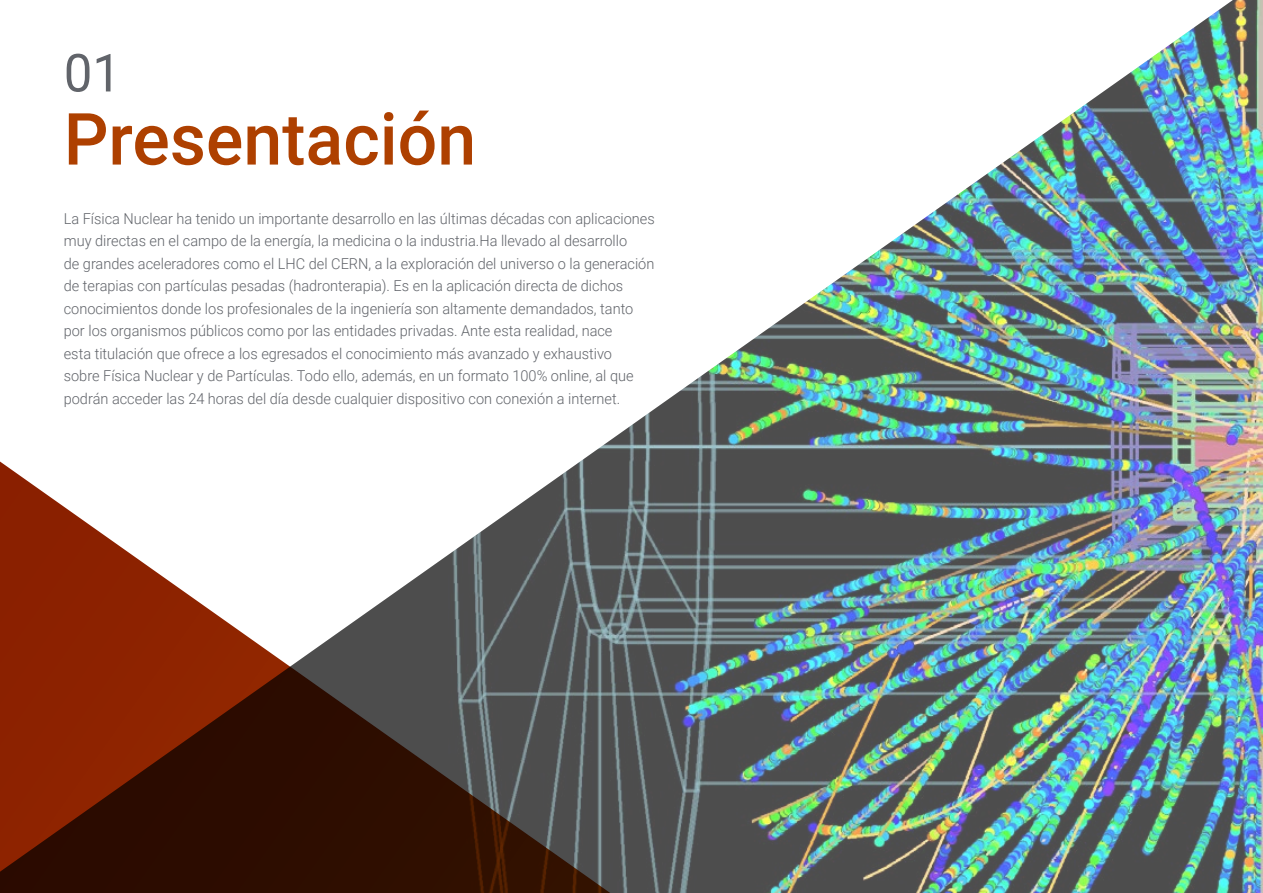
<style>
.page{position:relative;width:1263px;height:893px;background:#fff}
.page>*{position:absolute;margin:0;border:0;box-sizing:border-box;transform-origin:0 0}
.t1{font:500 72px "Roboto";color:#ae4000}
.t2{font:52.5px "Roboto";color:#61646a}
.t3{font:300 15px/22.5px "Roboto";color:#61646a}
</style>
<div class="page">
<img style="left:602px;top:0;width:661px;height:893px">
<svg style="left:0;top:446px;width:640px;height:447px"></svg>
<h2 class="t2" style="left:64px;top:36px;width:59px">01</h2>
<h1 class="t1" style="left:64px;top:89px;width:414px">Presentación</h1>
<p class="t3" style="left:64px;top:207px;width:592px">La Física Nuclear ha tenido un importante desarrollo en las últimas décadas con aplicaciones muy directas en el campo de la energía, la medicina o la industria.Ha llevado al desarrollo<br>de grandes aceleradores como el LHC del CERN, a la exploración del universo o la generación de terapias con partículas pesadas (hadronterapia). Es en la aplicación directa de dichos conocimientos donde los profesionales de la ingeniería son altamente demandados, tanto por los organismos públicos como por las entidades privadas. Ante esta realidad, nace<br>esta titulación que ofrece a los egresados el conocimiento más avanzado y exhaustivo<br>sobre Física Nuclear y de Partículas. Todo ello, además, en un formato 100% online, al que podrán acceder las 24 horas del día desde cualquier dispositivo con conexión a internet.</p>
</div>
